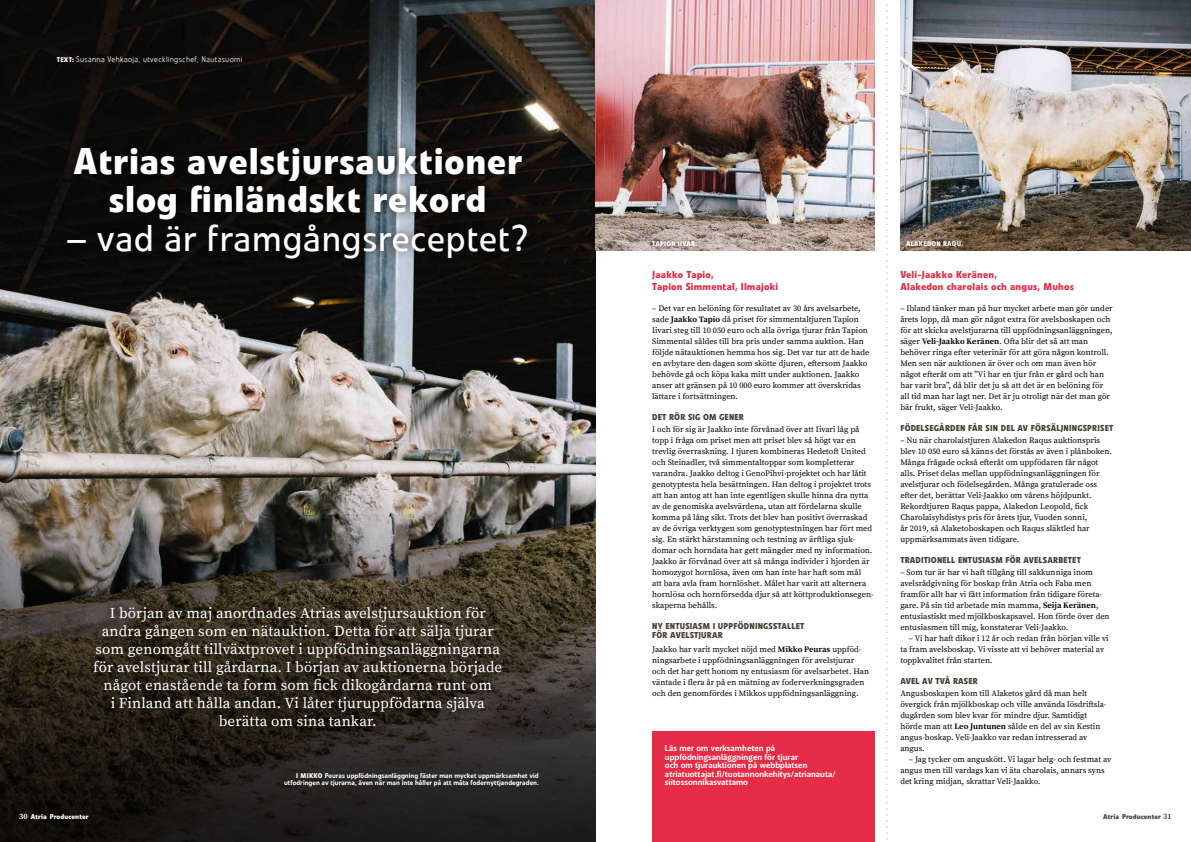
<style>
.page{position:relative;width:1191px;height:842px;background:#fff}
.page>*{position:absolute;margin:0;border:0;box-sizing:border-box;transform-origin:0 0}
.t1{font:700 37px/38.3px "Veto Com";letter-spacing:.02em;color:#fff;text-align:center}
.t2{font:37px "Veto Com";letter-spacing:.02em;color:#fff}
.t3{font:15px/18px "Source Serif Pro";letter-spacing:.01em;color:#fff;text-align:center}
.t4{font:700 10px/12px "Veto Com";letter-spacing:.02em;color:#e52c46}
.t5{font:700 8.5px/8.5px "Akagi Pro";color:#fff}
.t6{font:700 8.5px/9.5px "Veto Com";letter-spacing:.02em;color:#454034}
.t7{font:8.3px/11px "Source Serif Pro";color:#000}
.t8{font:300 8px "Veto Com";letter-spacing:.04em;color:#fff}
.t9{font:500 7px/7px "Veto Com";color:#fff;text-align:right}
.t10{font:700 7px "Veto Com";letter-spacing:.01em;color:#fff}
.t11{font:700 7px "Veto Com";letter-spacing:.01em;color:#454034}
.t12{font:700 6.8px "Veto Com";letter-spacing:.035em;color:#fff}
.s1{font-weight:700;font-size:6.8px}
.s2{font-weight:700}
.s3{font-family:"Source Serif Pro";font-size:8px}
</style>
<div class="page">
<img style="left:0;top:0;width:595px;height:463px">
<svg style="left:0;top:463px;width:595px;height:379px;background:#443f38"></svg>
<div style="left:59px;top:138px;width:477px;height:129px;background:#000;opacity:.6"></div>
<div style="left:85px;top:598px;width:425px;height:137px;background:#000;opacity:.6"></div>
<img style="left:595px;top:0;width:279px;height:251px">
<img style="left:900px;top:0;width:291px;height:250px">
<svg style="left:886px;top:4px;width:2px;height:836px"></svg>
<div style="left:652px;top:731px;width:222px;height:111px;background:#e52c46"></div>
<div style="left:647px;top:235px;width:55px;height:16px;background:#000;opacity:.4"></div>
<p class="t8" style="left:57px;top:55px;width:187px"><span class="s1">TEXT:</span> Susanna Vehkaoja, utvecklingschef, Nautasuomi</p>
<h1 class="t1" style="left:73px;top:142px;width:450px">Atrias avelstjursauktioner slog finländskt rekord</h1>
<h1 class="t2" style="left:68px;top:216px;width:462px">– vad är framgångsreceptet?</h1>
<p class="t3" style="left:93px;top:604px;width:410px">I början av maj anordnades Atrias avelstjursauktion för andra gången som en nätauktion. Detta för att sälja tjurar som genomgått tillväxtprovet i uppfödningsanläggningarna för avelstjurar till gårdarna. I början av auktionerna började något enastående ta form som fick dikogårdarna runt om<br>i Finland att hålla andan. Vi låter tjuruppfödarna själva berätta om sina tankar.</p>
<p class="t9" style="left:284px;top:772px;width:256px"><span class="s1">I MIKKO</span> Peuras uppfödningsanläggning fäster man mycket uppmärksamhet vid utfodringen av tjurarna, även när man inte håller på att mäta fodernyttjandegraden.</p>
<p class="t12" style="left:652px;top:239px;width:47px">TAPION IIVAR.</p>
<p class="t12" style="left:906px;top:239px;width:59px">ALAKEDON RAQU.</p>
<p class="t4" style="left:652px;top:268px;width:128px">Jaakko Tapio,<br>Tapion Simmental, Ilmajoki</p>
<p class="t4" style="left:900px;top:268px;width:175px">Veli-Jaakko Keränen,<br>Alakedon charolais och angus, Muhos</p>
<p class="t7" style="left:652px;top:303px;width:219px">– Det var en belöning för resultatet av 30 års avelsarbete, sade <span class="s2">Jaakko Tapio</span> då priset för simmentaltjuren Tapion Iivari steg till 10 050 euro och alla övriga tjurar från Tapion Simmental såldes till bra pris under samma auktion. Han följde nätauktionen hemma hos sig. Det var tur att de hade en avbytare den dagen som skötte djuren, eftersom Jaakko behövde gå och köpa kaka mitt under auktionen. Jaakko anser att gränsen på 10 000 euro kommer att överskridas lättare i fortsättningen.</p>
<p class="t6" style="left:652px;top:412px;width:93px">DET RÖR SIG OM GENER</p>
<p class="t7" style="left:652px;top:424px;width:223px">I och för sig är Jaakko inte förvånad över att Iivari låg på topp i fråga om priset men att priset blev så högt var en trevlig överraskning. I tjuren kombineras Hedetoft United och Steinadler, två simmentaltoppar som kompletterar varandra. Jaakko deltog i GenoPihvi-projektet och har låtit genotyptesta hela besättningen. Han deltog i projektet trots att han antog att han inte egentligen skulle hinna dra nytta av de genomiska avelsvärdena, utan att fördelarna skulle komma på lång sikt. Trots det blev han positivt överraskad av de övriga verktygen som genotyptestningen har fört med sig. En stärkt härstamning och testning av ärftliga sjuk&shy;domar och horndata har gett mängder med ny information.<br>Jaakko är förvånad över att så många individer i hjorden är homozygot hornlösa, även om han inte har haft som mål<br>att bara avla fram hornlöshet. Målet har varit att alternera hornlösa och hornförsedda djur så att köttproduktionsegen&shy;skaperna behålls.</p>
<p class="t6" style="left:652px;top:621px;width:154px">NY ENTUSIASM I UPPFÖDNINGSSTALLET<br>FÖR AVELSTJURAR</p>
<p class="t7" style="left:652px;top:644px;width:218px">Jaakko har varit mycket nöjd med <span class="s2">Mikko Peuras</span> uppföd&shy;ningsarbete i uppfödningsanläggningen för avelstjurar och det har gett honom ny entusiasm för avelsarbetet. Han väntade i flera år på en mätning av foderverkningsgraden och den genomfördes i Mikkos uppfödningsanläggning.</p>
<p class="t5" style="left:665px;top:744px;width:172px">Läs mer om verksamheten på uppfödningsanläggningen för tjurar<br>och om tjurauktionen på webbplatsen atriatuottajat.fi/tuotannonkehitys/atrianauta/ siitossonnikasvattamo</p>
<p class="t7" style="left:900px;top:303px;width:214px">– Ibland tänker man på hur mycket arbete man gör under årets lopp, då man gör något extra för avelsboskapen och för att skicka avelstjurarna till uppfödningsanläggningen, säger <span class="s2">Veli-Jaakko Keränen</span>. Ofta blir det så att man behöver ringa efter veterinär för att göra någon kontroll.<br>Men sen när auktionen är över och om man även hör något efteråt om att ”Vi har en tjur från er gård och han har varit bra”, då blir det ju så att det är en belöning för all tid man har lagt ner. Det är ju otroligt när det man gör bär frukt, säger Veli-Jaakko.</p>
<p class="t6" style="left:900px;top:423px;width:214px">FÖDELSEGÅRDEN FÅR SIN DEL AV FÖRSÄLJNINGSPRISET</p>
<p class="t7" style="left:900px;top:435px;width:213px">– Nu när charolaistjuren Alakedon Raqus auktionspris blev 10 050 euro så känns det förstås av även i plånboken.<br>Många frågade också efteråt om uppfödaren får något alls. Priset delas mellan uppfödningsanläggningen för avelstjurar och födelsegården. Många gratulerade oss efter det, berättar Veli-Jaakko om vårens höjdpunkt.<br>Rekordtjuren Raqus pappa, Alakedon Leopold, fick Charolaisyhdistys pris för årets tjur, Vuoden sonni,<br>år 2019, så Alaketoboskapen och Raqus släktled har uppmärksammats även tidigare.</p>
<p class="t6" style="left:900px;top:555px;width:182px">TRADITIONELL ENTUSIASM FÖR AVELSARBETET</p>
<p class="t7" style="left:900px;top:567px;width:211px">– Som tur är har vi haft tillgång till sakkunniga inom avelsrådgivning för boskap från Atria och Faba men framför allt har vi fått information från tidigare företa&shy;gare. På sin tid arbetade min mamma, <span class="s2">Seija Keränen</span>, entusiastiskt med mjölkboskapsavel. Hon förde över den entusiasmen till mig, konstaterar Veli-Jaakko.</p>
<p class="t7" style="left:900px;top:633px;width:210px;text-indent:9px">– Vi har haft dikor i 12 år och redan från början ville vi ta fram avelsboskap. Vi visste att vi behöver material av toppkvalitet från starten.</p>
<p class="t6" style="left:900px;top:676px;width:79px">AVEL AV TVÅ RASER</p>
<p class="t7" style="left:900px;top:688px;width:208px">Angusboskapen kom till Alaketos gård då man helt övergick från mjölkboskap och ville använda lösdriftsla&shy;dugården som blev kvar för mindre djur. Samtidigt hörde man att <span class="s2">Leo Juntunen</span> sålde en del av sin Kestin angus-boskap. Veli-Jaakko var redan intresserad av angus.</p>
<p class="t7" style="left:900px;top:754px;width:212px;text-indent:9px">– Jag tycker om anguskött. Vi lagar helg- och festmat av angus men till vardags kan vi äta charolais, annars syns det kring midjan, skrattar Veli-Jaakko.</p>
<p class="t10" style="left:19px;top:812px;width:71px"><span class="s3">30</span> Atria Producenter</p>
<p class="t11" style="left:1103px;top:812px;width:70px">Atria Producenter <span class="s3">31</span></p>
</div>
